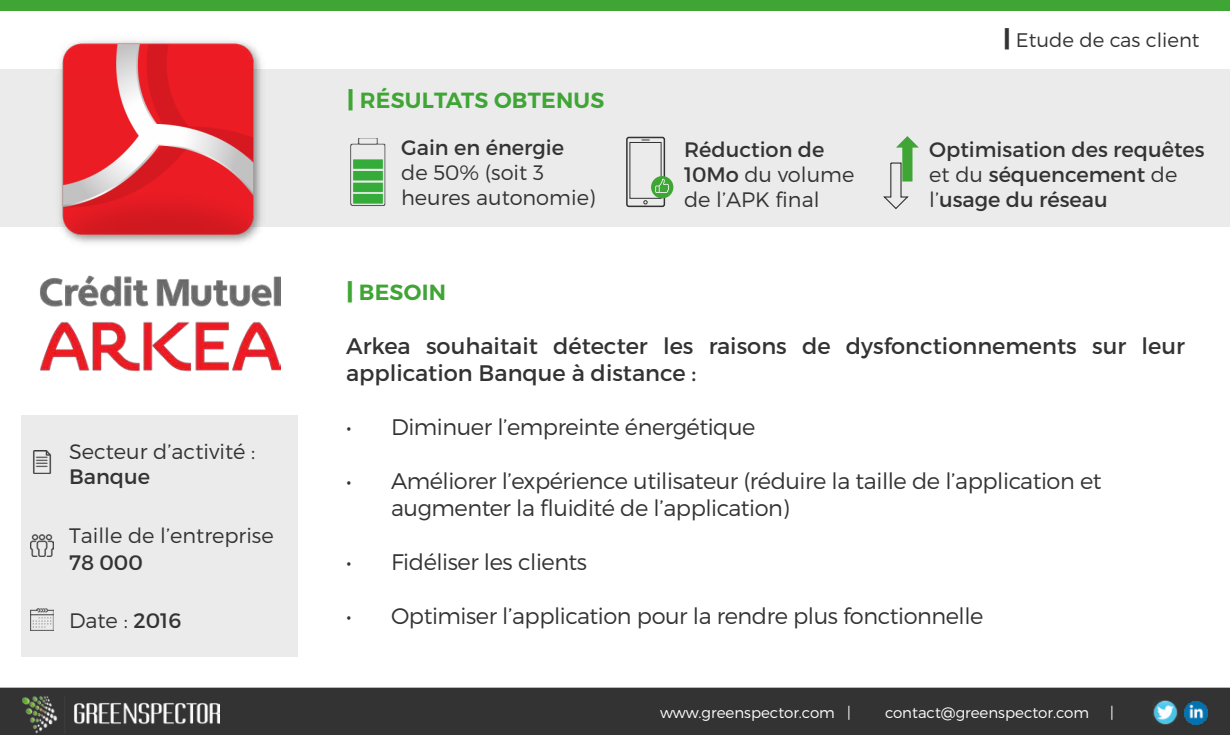
<style>
.page{position:relative;width:1230px;height:735px;background:#fff}
.page>*{position:absolute;margin:0;border:0;box-sizing:border-box;transform-origin:0 0}
.t1{font:300 22.5px/27px "Montserrat";letter-spacing:-.02em;color:#333}
.t2{font:22.5px/27px "Montserrat";color:#333}
.t3{font:600 21.88px "Montserrat";letter-spacing:.01em;color:#3fa535}
.t4{font:300 20.88px/25.1px "Montserrat";color:#333}
.t5{font:20.88px/25.1px "Montserrat";color:#333}
.t6{font:300 19.62px "Montserrat";color:#333}
.t7{font:300 15px "Montserrat";color:#fff}
.s1{font-weight:400}
.s2{font-weight:900;font-size:23.75px}
.s3{font-weight:300}
</style>
<div class="page">
<div style="left:0;top:69px;width:1230px;height:157px;background:#ebebeb"></div>
<div style="left:21px;top:415px;width:277px;height:241px;background:#ebebeb"></div>
<div style="left:0;top:688px;width:1230px;height:47px;background:#333"></div>
<img style="left:22px;top:696px;width:198px;height:37px">
<img style="left:1185px;top:702px;width:23px;height:22px">
<img style="left:1152px;top:701px;width:27px;height:24px">
<div style="left:0;top:0;width:1230px;height:10px;background:#3fa535"></div>
<img style="left:33px;top:451px;width:19px;height:22px">
<img style="left:31px;top:534px;width:22px;height:23px">
<img style="left:31px;top:608px;width:22px;height:23px">
<img style="left:40px;top:275px;width:240px;height:97px">
<img style="left:54px;top:40px;width:226px;height:203px">
<div style="left:626px;top:137px;width:39px;height:70px;border:2px solid #333;border-radius:2px"></div>
<div style="left:629px;top:142px;width:33px;height:57px;border:1px solid #333"></div>
<div style="left:651px;top:176px;width:22px;height:22px;background:#3fa535;border-radius:50%"></div>
<svg style="left:655px;top:179px;width:14px;height:14px"></svg>
<img style="left:350px;top:138px;width:36px;height:68px">
<svg style="left:883px;top:136px;width:36px;height:74px"></svg>
<p class="t4" style="left:69px;top:439px;width:188px">Secteur d’activité :</p>
<p class="t5" style="left:69px;top:464px;width:83px">Banque</p>
<p class="t4" style="left:69px;top:523px;width:206px">Taille de l’entreprise</p>
<p class="t5" style="left:69px;top:550px;width:75px">78 000</p>
<p class="t4" style="left:69px;top:608px;width:114px">Date : <span class="s1">2016</span></p>
<p class="t3" style="left:347px;top:86px;width:259px"><span class="s2">|</span> RÉSULTATS OBTENUS</p>
<p class="t5" style="left:401px;top:135px;width:165px">Gain en énergie</p>
<p class="t4" style="left:401px;top:159px;width:196px">de 50% (soit 3 heures autonomie)</p>
<p class="t4" style="left:684px;top:137px;width:172px"><span class="s1">Réduction de<br>10Mo</span> du volume de l’APK final</p>
<p class="t6" style="left:1003px;top:28px;width:198px"><span class="s2">|</span> Etude de cas client</p>
<p class="t5" style="left:929px;top:137px;width:277px">Optimisation des requêtes <span class="s3">et du</span> séquencement <span class="s3">de l’</span>usage du réseau</p>
<p class="t3" style="left:346px;top:279px;width:101px"><span class="s2">|</span> BESOIN</p>
<p class="t2" style="left:346px;top:332px;width:840px">Arkea souhaitait détecter les raisons de dysfonctionnements sur leur application Banque à distance :</p>
<p class="t1" style="left:346px;top:413px;width:411px">• Diminuer l’empreinte énergétique</p>
<p class="t1" style="left:391px;top:467px;width:712px;text-indent:-45px">• Améliorer l’expérience utilisateur (réduire la taille de l’application et augmenter la fluidité de l’application)</p>
<p class="t1" style="left:346px;top:548px;width:243px">• Fidéliser les clients</p>
<p class="t1" style="left:346px;top:602px;width:639px">• Optimiser l’application pour la rendre plus fonctionnelle</p>
<p class="t7" style="left:660px;top:704px;width:193px">www.greenspector.com |</p>
<p class="t7" style="left:885px;top:704px;width:206px">contact@greenspector.com</p>
<p class="t7" style="left:1110px;top:704px;width:5px">|</p>
</div>
